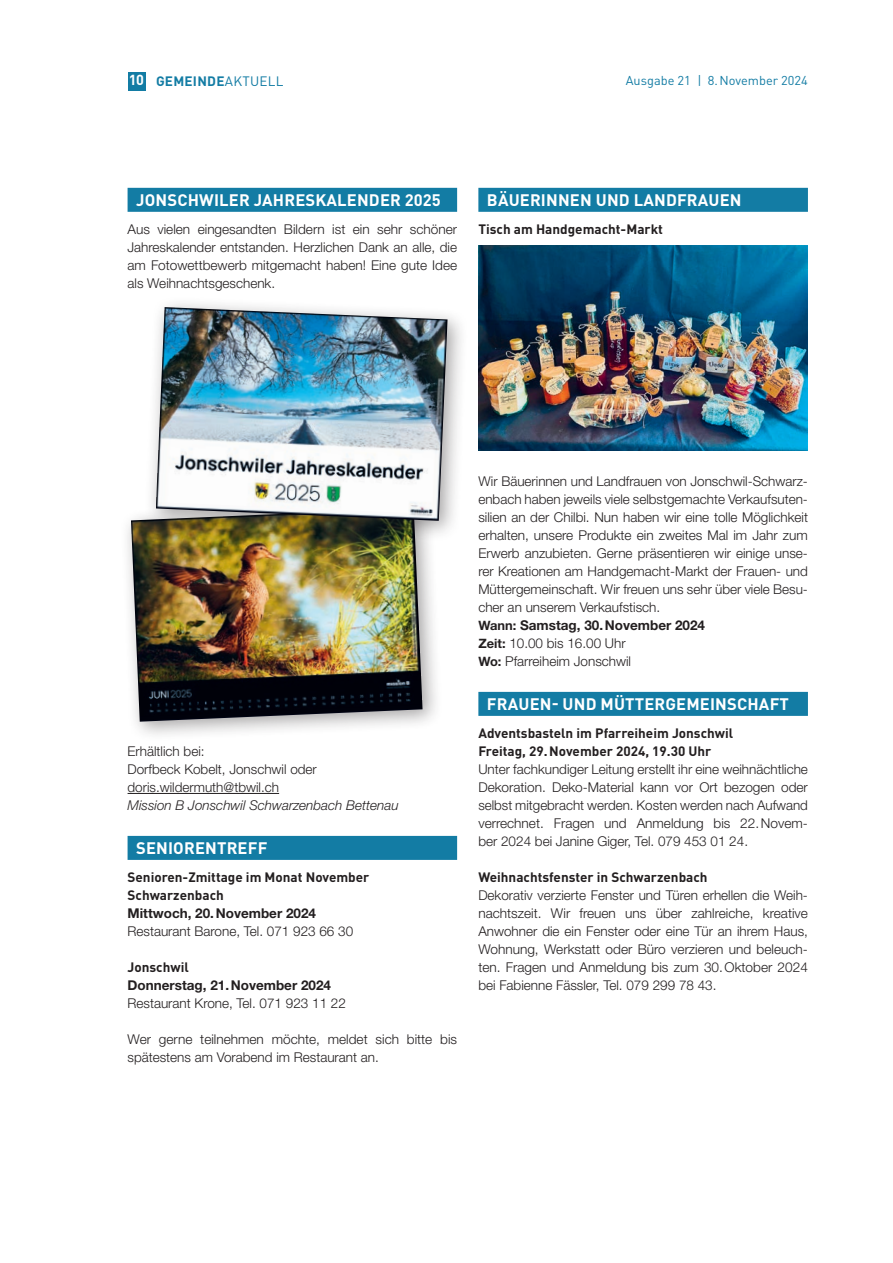
<style>
.page{position:relative;width:893px;height:1263px;background:#fff}
.page>*{position:absolute;margin:0;border:0;box-sizing:border-box;transform-origin:0 0}
.t1{font:700 16.5px "DIN Pro";letter-spacing:.01em;color:#fff}
.t2{font:300 13.5px/18px "Helvetica Neue LT Std";color:#231f20;text-align:justify}
.t3{font:700 13.5px/18px "DIN Pro";color:#231f20}
.t4{font:700 13.5px "Helvetica Neue LT Std";color:#231f20}
.t5{font:italic 300 13.5px "Helvetica Neue LT Std";color:#231f20}
.t6{font:700 13.5px "DIN Pro";letter-spacing:.02em;color:#137ca4}
.t7{font:12.75px "DIN Pro";color:#137ca4}
.s1{font-size:14.4px;color:#fff}
.s2{font-weight:400}
.s3{font-weight:700;font-size:12.9px}
.s4{font-weight:700}
</style>
<div class="page">
<div style="left:128px;top:188px;width:329px;height:24px;background:#137ca4"></div>
<hr style="left:128px;top:793px;width:151px;height:1px;background:#231f20">
<div style="left:128px;top:836px;width:329px;height:24px;background:#137ca4"></div>
<div style="left:478px;top:188px;width:330px;height:24px;background:#137ca4"></div>
<div style="left:478px;top:692px;width:330px;height:24px;background:#137ca4"></div>
<div style="left:120px;top:497px;width:323px;height:245px;background:#231f20;opacity:.4"></div>
<img style="left:131px;top:508px;width:292px;height:214px">
<div style="left:144px;top:296px;width:324px;height:246px;background:#231f20;opacity:.4"></div>
<img style="left:156px;top:307px;width:292px;height:214px">
<img style="left:478px;top:245px;width:330px;height:206px">
<div style="left:128px;top:72px;width:17px;height:18px;background:#137ca4"></div>
<p class="t6" style="left:129px;top:71px;width:156px"><span class="s1">10</span> GEMEINDE<span class="s2">AKTUELL</span></p>
<p class="t7" style="left:626px;top:72px;width:184px">Ausgabe 21 | 8.November 2024</p>
<p class="t1" style="left:136px;top:189px;width:306px">JONSCHWILER JAHRESKALENDER 2025</p>
<p class="t2" style="left:128px;top:220px;width:331px">Aus vielen eingesandten Bildern ist ein sehr schöner Jahreskalender entstanden. Herzlichen Dank an alle, die am Fotowettbewerb mitgemacht haben! Eine gute Idee als Weihnachtsgeschenk.</p>
<p class="t1" style="left:487px;top:189px;width:256px">BÄUERINNEN UND LANDFRAUEN</p>
<p class="t3" style="left:478px;top:220px;width:186px">Tisch am Handgemacht-Markt</p>
<p class="t2" style="left:128px;top:742px;width:191px;text-align:left">Erhältlich bei:<br>Dorfbeck Kobelt, Jonschwil oder doris.wildermuth@tbwil.ch</p>
<p class="t5" style="left:128px;top:797px;width:273px">Mission B Jonschwil Schwarzenbach Bettenau</p>
<p class="t1" style="left:136px;top:837px;width:133px">SENIORENTREFF</p>
<p class="t3" style="left:128px;top:868px;width:243px">Senioren-Zmittage im Monat November<br>Schwarzenbach</p>
<p class="t4" style="left:128px;top:905px;width:190px">Mittwoch, 20.November 2024</p>
<p class="t2" style="left:128px;top:922px;width:227px">Restaurant Barone, Tel. 071 923 66 30</p>
<p class="t3" style="left:128px;top:958px;width:63px">Jonschwil</p>
<p class="t4" style="left:128px;top:977px;width:205px">Donnerstag, 21.November 2024</p>
<p class="t2" style="left:128px;top:994px;width:220px">Restaurant Krone, Tel. 071 923 11 22</p>
<p class="t2" style="left:128px;top:1030px;width:331px">Wer gerne teilnehmen möchte, meldet sich bitte bis spätestens am Vorabend im Restaurant an.</p>
<p class="t2" style="left:478px;top:472px;width:331px;text-align:left">Wir Bäuerinnen und Landfrauen von Jonschwil-Schwarz&shy;enbach haben jeweils viele selbstgemachte Verkaufsuten&shy;silien an der Chilbi. Nun haben wir eine tolle Möglichkeit erhalten, unsere Produkte ein zweites Mal im Jahr zum Erwerb anzubieten. Gerne präsentieren wir einige unse&shy;rer Kreationen am Handgemacht-Markt der Frauen- und Müttergemeinschaft. Wir freuen uns sehr über viele Besu&shy;cher an unserem Verkaufstisch.<br><span class="s3">Wann:</span> <span class="s4">Samstag, 30.November 2024<br></span><span class="s3">Zeit:</span> 10.00 bis 16.00 Uhr<br><span class="s3">Wo:</span> Pfarreiheim Jonschwil</p>
<p class="t1" style="left:487px;top:693px;width:303px">FRAUEN- UND MÜTTERGEMEINSCHAFT</p>
<p class="t3" style="left:478px;top:724px;width:256px">Adventsbasteln im Pfarreiheim Jonschwil<br>Freitag, 29.November 2024, 19.30 Uhr</p>
<p class="t2" style="left:478px;top:760px;width:331px">Unter fachkundiger Leitung erstellt ihr eine weihnächtliche Dekoration. Deko-Material kann vor Ort bezogen oder selbst mitgebracht werden. Kosten werden nach Aufwand verrechnet. Fragen und Anmeldung bis 22.Novem&shy;ber 2024 bei Janine Giger, Tel. 079 453 01 24.</p>
<p class="t3" style="left:478px;top:868px;width:231px">Weihnachtsfenster in Schwarzenbach</p>
<p class="t2" style="left:478px;top:886px;width:331px">Dekorativ verzierte Fenster und Türen erhellen die Weih&shy;nachtszeit. Wir freuen uns über zahlreiche, kreative Anwohner die ein Fenster oder eine Tür an ihrem Haus, Wohnung, Werkstatt oder Büro verzieren und beleuch&shy;ten. Fragen und Anmeldung bis zum 30.Oktober 2024 bei Fabienne Fässler, Tel. 079 299 78 43.</p>
</div>
